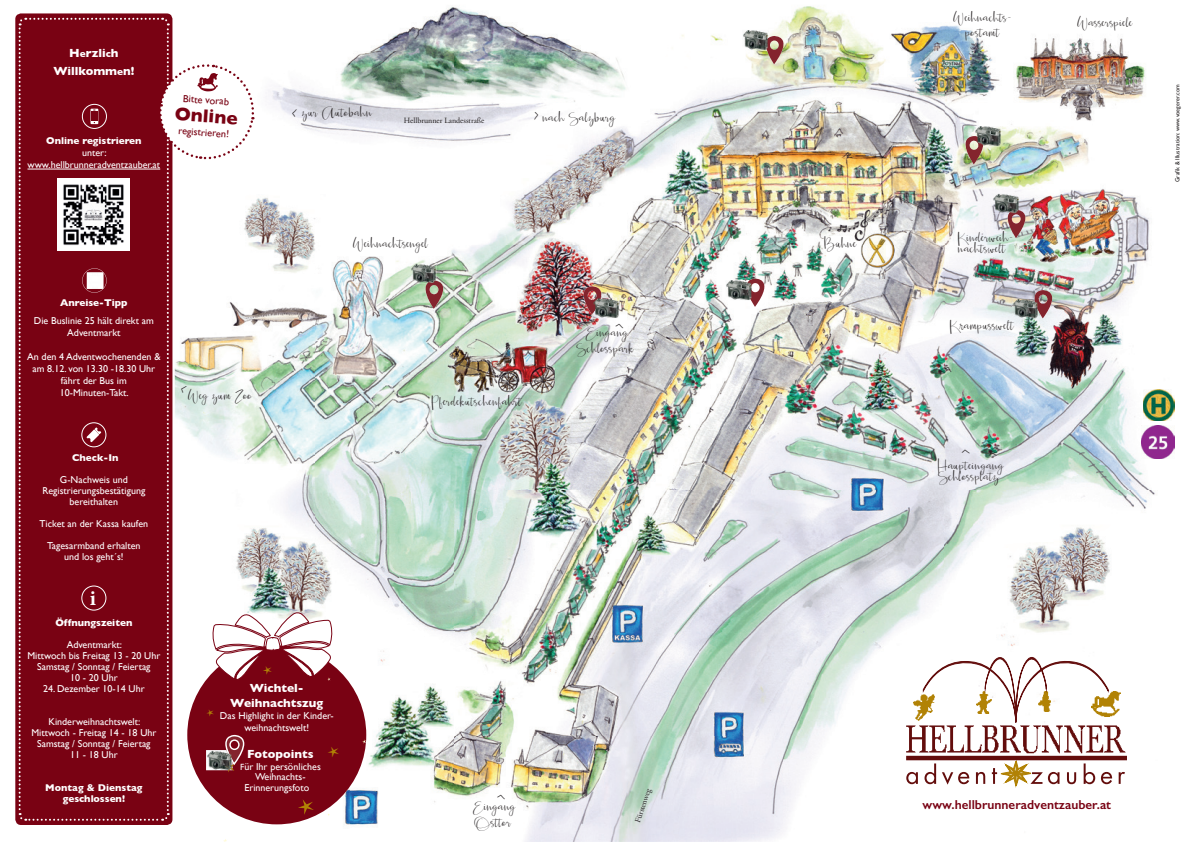
<style>
.page{position:relative;width:1191px;height:842px;background:#fff}
.page>*{position:absolute;margin:0;border:0;box-sizing:border-box;transform-origin:0 0}
.t1{font:66.9px "Giddyup";color:#b18205}
.t2{font:46.9px "Giddyup";color:#b18205}
.t3{font:37.2px "Giddyup";color:#b18205}
.t4{font:30.7px "Giddyup";color:#b18205}
.t5{font:700 21px "Minion Pro";color:#fff}
.t6{font:20px "Milano Sky";color:#231f20}
.t7{font:700 18.9px "Gill Sans";color:#790213}
.t8{font:13px/11px "Caleigh";letter-spacing:-.015em;color:#231f20}
.t9{font:600 13px "Gill Sans";color:#790213}
.t10{font:13px/15.6px "Caleigh";letter-spacing:-.045em;color:#231f20}
.t11{font:700 12px/18px "Gill Sans";color:#fff;text-align:center}
.t12{font:10.3px "Gill Sans";color:#790213}
.t13{font:10px/11px "Gill Sans";color:#fff;text-align:center}
.t14{font:700 10px/11px "Gill Sans";color:#fff;text-align:center}
.t15{font:8px "Adobe Garamond Pro";color:#231f20}
.t16{font:6px "Gill Sans";color:#231f20}
.s1{font-size:10px}
.s2{font-family:"Milano Sky";font-size:20px}
.s3{font-size:9px}
</style>
<div class="page">
<img style="left:334px;top:7px;width:120px;height:135px">
<img style="left:454px;top:6px;width:721px;height:835px">
<img style="left:334px;top:210px;width:121px;height:491px">
<img style="left:350px;top:701px;width:105px;height:140px">
<img style="left:334px;top:786px;width:16px;height:39px">
<img style="left:256px;top:822px;width:41px;height:3px">
<img style="left:905px;top:724px;width:222px;height:29px">
<svg style="left:1118px;top:772px;width:7px;height:12px"></svg>
<img style="left:1112px;top:691px;width:8px;height:25px">
<hr style="left:906px;top:756px;width:221px;height:4px;background:#630d0c">
<svg style="left:906px;top:649px;width:206px;height:150px"></svg>
<svg style="left:573px;top:285px;width:40px;height:30px"></svg>
<svg style="left:736px;top:278px;width:40px;height:29px"></svg>
<img style="left:592px;top:298px;width:27px;height:20px">
<img style="left:592px;top:298px;width:9px;height:16px">
<img style="left:410px;top:263px;width:27px;height:20px">
<svg style="left:415px;top:280px;width:40px;height:29px"></svg>
<img style="left:725px;top:280px;width:19px;height:20px">
<img style="left:744px;top:280px;width:8px;height:20px">
<img style="left:1012px;top:299px;width:26px;height:20px">
<svg style="left:1024px;top:289px;width:40px;height:29px"></svg>
<div style="left:15px;top:13px;width:157px;height:812px;background:#790213;border-radius:6px"></div>
<img style="left:992px;top:193px;width:27px;height:21px">
<svg style="left:997px;top:209px;width:40px;height:29px"></svg>
<img style="left:974px;top:126px;width:27px;height:20px">
<svg style="left:955px;top:135px;width:40px;height:29px"></svg>
<img style="left:742px;top:30px;width:27px;height:20px">
<svg style="left:756px;top:35px;width:39px;height:29px"></svg>
<div style="left:187px;top:645px;width:179px;height:179px;background:#790213;border-radius:50%"></div>
<svg style="left:362px;top:739px;width:4px;height:5px"></svg>
<img style="left:1143px;top:390px;width:31px;height:31px">
<img style="left:1141px;top:425px;width:33px;height:34px">
<svg style="left:872px;top:340px;width:9px;height:7px"></svg>
<svg style="left:497px;top:794px;width:8px;height:5px"></svg>
<svg style="left:988px;top:451px;width:8px;height:5px"></svg>
<svg style="left:944px;top:366px;width:8px;height:6px"></svg>
<svg style="left:616px;top:323px;width:8px;height:5px"></svg>
<svg style="left:18px;top:17px;width:316px;height:805px"></svg>
<p class="t11" style="left:53px;top:44px;width:83px">H<span class="s1">e</span>rzli<span class="s1">c</span>h<br>Willkomm<span class="s1">e</span>n!</p>
<p class="t14" style="left:46px;top:135px;width:97px">Online registrieren</p>
<p class="t13" style="left:28px;top:147px;width:134px;line-height:12px">unter: www.hellbrunneradventzauber.at</p>
<p class="t12" style="left:183px;top:92px;width:48px;rotate:4deg">Bitte vorab</p>
<h3 class="t7" style="left:176px;top:99px;width:64px;rotate:4deg">Online</h3>
<p class="t12" style="left:179px;top:124px;width:52px;rotate:4deg">registrieren!</p>
<h3 class="t8" style="left:302px;top:105px;width:72px">zur Autobahn</h3>
<p class="t15" style="left:404px;top:116px;width:82px">Hellbrunner Landesstraße</p>
<h3 class="t8" style="left:534px;top:110px;width:83px"><span class="s2">&gt;</span> nach Salzburg</h3>
<p class="t14" style="left:60px;top:297px;width:69px">Anreise-Tipp</p>
<p class="t13" style="left:34px;top:315px;width:121px;line-height:12px">Die Buslinie 25 hält direkt am<br>Adventmarkt</p>
<p class="t13" style="left:27px;top:351px;width:135px;line-height:12px">An den 4 Adventwochenenden &amp; am 8.12. von 13.30 -18.30 Uhr fährt der Bus im<br>10-Minuten-Takt.</p>
<p class="t14" style="left:72px;top:452px;width:48px">Check-In</p>
<p class="t13" style="left:42px;top:474px;width:104px">G-Nachweis und<br>Registrierungsbestätigung bereithalten</p>
<p class="t13" style="left:40px;top:518px;width:110px">Ticket an der Kassa kaufen</p>
<p class="t13" style="left:47px;top:540px;width:95px">Tagesarmband erhalten und los geht´s!</p>
<h3 class="t5" style="left:90px;top:583px;width:8px">i</h3>
<p class="t14" style="left:55px;top:617px;width:78px">Öffnungszeiten</p>
<p class="t13" style="left:27px;top:639px;width:134px">Adventmarkt:<br>Mittwoch bis Freitag 13 - 20 Uhr<br>Samstag / Sonntag / Feiertag<br>10 - 20 Uhr</p>
<p class="t13" style="left:43px;top:683px;width:103px">24. Dezember 10-14 Uhr</p>
<p class="t13" style="left:31px;top:716px;width:127px">Kinderweihnachtswelt:<br>Mittwoch - Freitag 14 - 18 Uhr<br>Samstag / Sonntag / Feiertag<br>11 - 18 Uhr</p>
<p class="t14" style="left:45px;top:782px;width:99px">Montag &amp; Dienstag geschlossen!</p>
<h3 class="t8" style="left:353px;top:236px;width:77px">Weihnachtsengel</h3>
<h3 class="t8" style="left:188px;top:388px;width:66px">Weg zum Zoo</h3>
<h3 class="t8" style="left:431px;top:394px;width:92px">Pferdekutschenfahrt</h3>
<h3 class="t3" style="left:262px;top:660px;width:12px">*</h3>
<p class="t11" style="left:230px;top:693px;width:94px">Weihnachtszug</p>
<p class="t13" style="left:220px;top:709px;width:115px;line-height:12px">Das Highlight in der Kinder&shy;weihnachtswelt!</p>
<p class="t11" style="left:247px;top:744px;width:68px">Fotopoints</p>
<p class="t13" style="left:240px;top:761px;width:82px"><span class="s3">F</span>ür Ihr persönliches</p>
<p class="t13" style="left:255px;top:771px;width:52px">Weihnachts-</p>
<p class="t13" style="left:244px;top:782px;width:66px">Erinnerungsfoto</p>
<p class="t11" style="left:250px;top:678px;width:55px">Wichtel-</p>
<h3 class="t4" style="left:206px;top:704px;width:10px">*</h3>
<h2 class="t2" style="left:327px;top:738px;width:14px">*</h2>
<h1 class="t1" style="left:297px;top:788px;width:20px">*</h1>
<h3 class="t10" style="left:473px;top:797px;width:44px">Eingang<br>Osttor</h3>
<h3 class="t8" style="left:576px;top:323px;width:59px;line-height:15.6px;text-align:center">Eingang<br>Schlosspark</h3>
<p class="t15" style="left:633px;top:820px;width:37px;rotate:-72deg">Fürstenweg</p>
<h3 class="t8" style="left:824px;top:236px;width:34px">Bühne</h3>
<h3 class="t8" style="left:953px;top:7px;width:60px;line-height:15.6px;text-align:center">Weihnachts&shy;postamt</h3>
<h3 class="t8" style="left:958px;top:230px;width:57px">Kinderweih&shy;nachtswelt</h3>
<h3 class="t8" style="left:950px;top:318px;width:65px">Krampusswelt</h3>
<h3 class="t6" style="left:955px;top:454px;width:6px;rotate:-90deg">&gt;</h3>
<h3 class="t8" style="left:938px;top:458px;width:67px">Haupteingang<br>Schlossplatz</h3>
<h3 class="t8" style="left:1077px;top:15px;width:57px">Wasserspiele</h3>
<p class="t16" style="left:1174px;top:182px;width:99px;rotate:-90deg">Grafik &amp; Illustration: www.voegerer.com</p>
<h3 class="t9" style="left:922px;top:796px;width:190px">www.hellbrunneradventzauber.at</h3>
</div>
